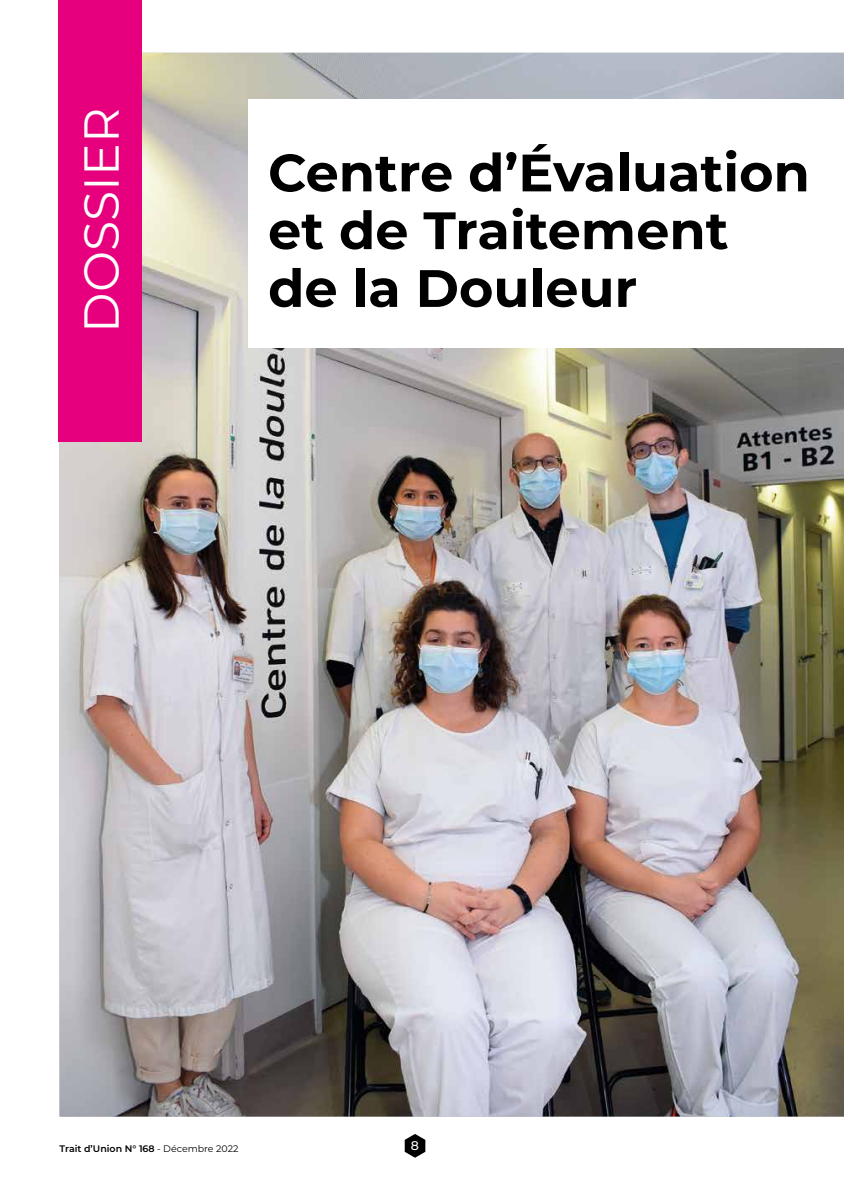
<style>
.page{position:relative;width:844px;height:1191px;background:#fff}
.page>*{position:absolute;margin:0;border:0;box-sizing:border-box;transform-origin:0 0}
.t1{font:700 52.5px/57.8px "Montserrat";color:#000}
.t2{font:49px "Montserrat";color:#fff}
.t3{font:500 12.6px "Montserrat";color:#fff}
.t4{font:600 9.45px "Montserrat";color:#000}
.s1{font-weight:400}
</style>
<div class="page">
<svg style="left:404px;top:1134px;width:21px;height:23px"></svg>
<img style="left:60px;top:53px;width:783px;height:1063px">
<div style="left:59px;top:0;width:83px;height:442px;background:#e6007d"></div>
<div style="left:248px;top:99px;width:595px;height:249px;background:#fff"></div>
<p class="t2" style="left:68px;top:333px;width:226px;rotate:-90deg">DOSSIER</p>
<p class="t1" style="left:268px;top:141px;width:543px">Centre d’Évaluation et de Traitement de la Douleur</p>
<p class="t4" style="left:60px;top:1141px;width:180px">Trait d’Union N° 168 <span class="s1">- Décembre 2022</span></p>
<p class="t3" style="left:411px;top:1136px;width:10px">8</p>
</div>
